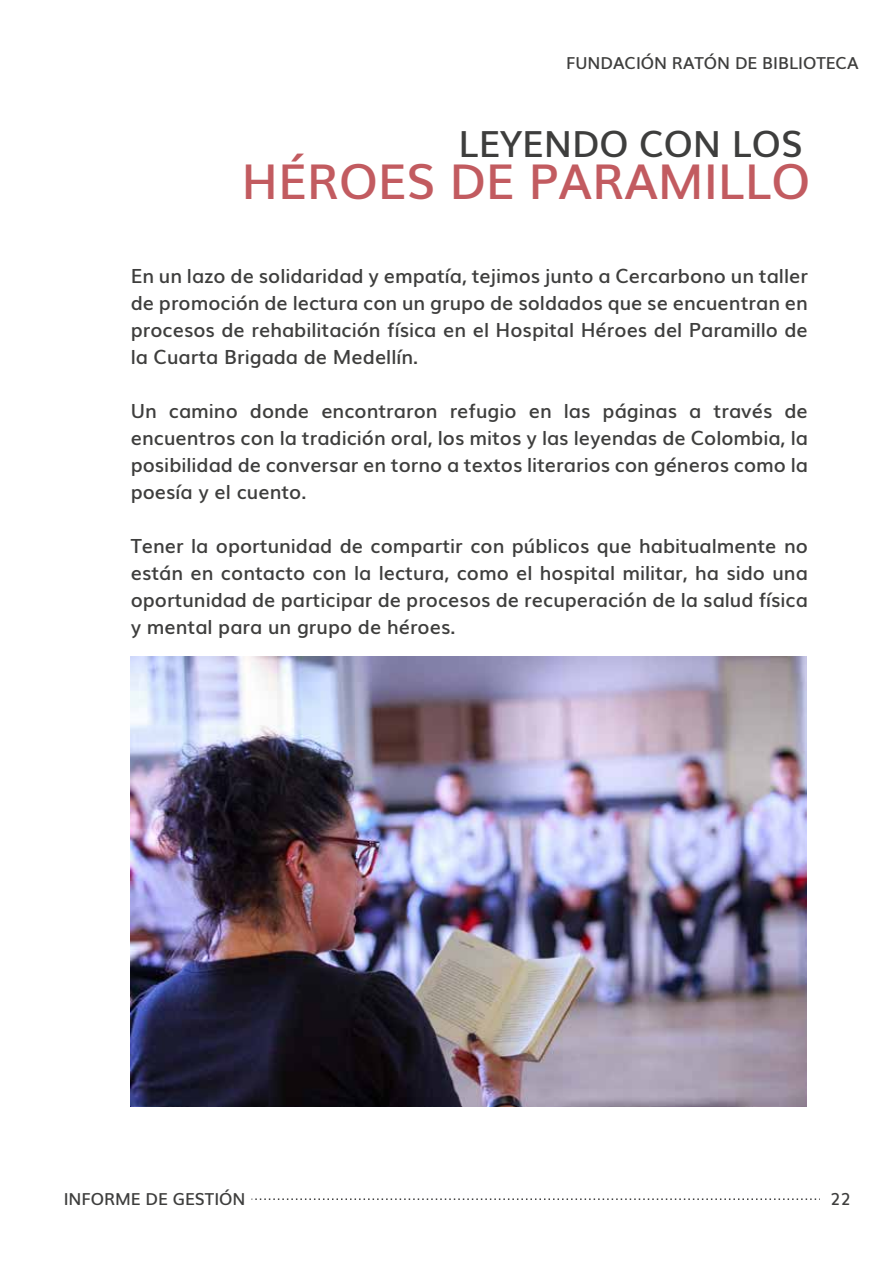
<style>
.page{position:relative;width:893px;height:1263px;background:#fff}
.page>*{position:absolute;margin:0;border:0;box-sizing:border-box;transform-origin:0 0}
.t1{font:600 48px "Muli";color:#c25b60}
.t2{font:600 36px "Muli";color:#3e3e3d}
.t3{font:600 19.5px/27px "Muli";color:#3e3e3d;text-align:justify}
.t4{font:600 16.5px "Muli";color:#3e3e3d}
</style>
<div class="page">
<svg style="left:252px;top:1198px;width:568px;height:2px"></svg>
<img style="left:131px;top:656px;width:676px;height:451px">
<p class="t4" style="left:566px;top:50px;width:294px">FUNDACIÓN RATÓN DE BIBLIOTECA</p>
<h2 class="t2" style="left:459px;top:114px;width:346px">LEYENDO CON LOS</h2>
<h1 class="t1" style="left:242px;top:143px;width:570px">HÉROES DE PARAMILLO</h1>
<p class="t3" style="left:131px;top:261px;width:679px">En un lazo de solidaridad y empatía, tejimos junto a Cercarbono un taller de promoción de lectura con un grupo de soldados que se encuentran en procesos de rehabilitación física en el Hospital Héroes del Paramillo de la Cuarta Brigada de Medellín.</p>
<p class="t3" style="left:131px;top:396px;width:679px">Un camino donde encontraron refugio en las páginas a través de encuentros con la tradición oral, los mitos y las leyendas de Colombia, la posibilidad de conversar en torno a textos literarios con géneros como la poesía y el cuento.</p>
<p class="t3" style="left:131px;top:531px;width:679px">Tener la oportunidad de compartir con públicos que habitualmente no están en contacto con la lectura, como el hospital militar, ha sido una oportunidad de participar de procesos de recuperación de la salud física y mental para un grupo de héroes.</p>
<p class="t4" style="left:64px;top:1185px;width:183px">INFORME DE GESTIÓN</p>
<p class="t4" style="left:830px;top:1185px;width:22px">22</p>
</div>
